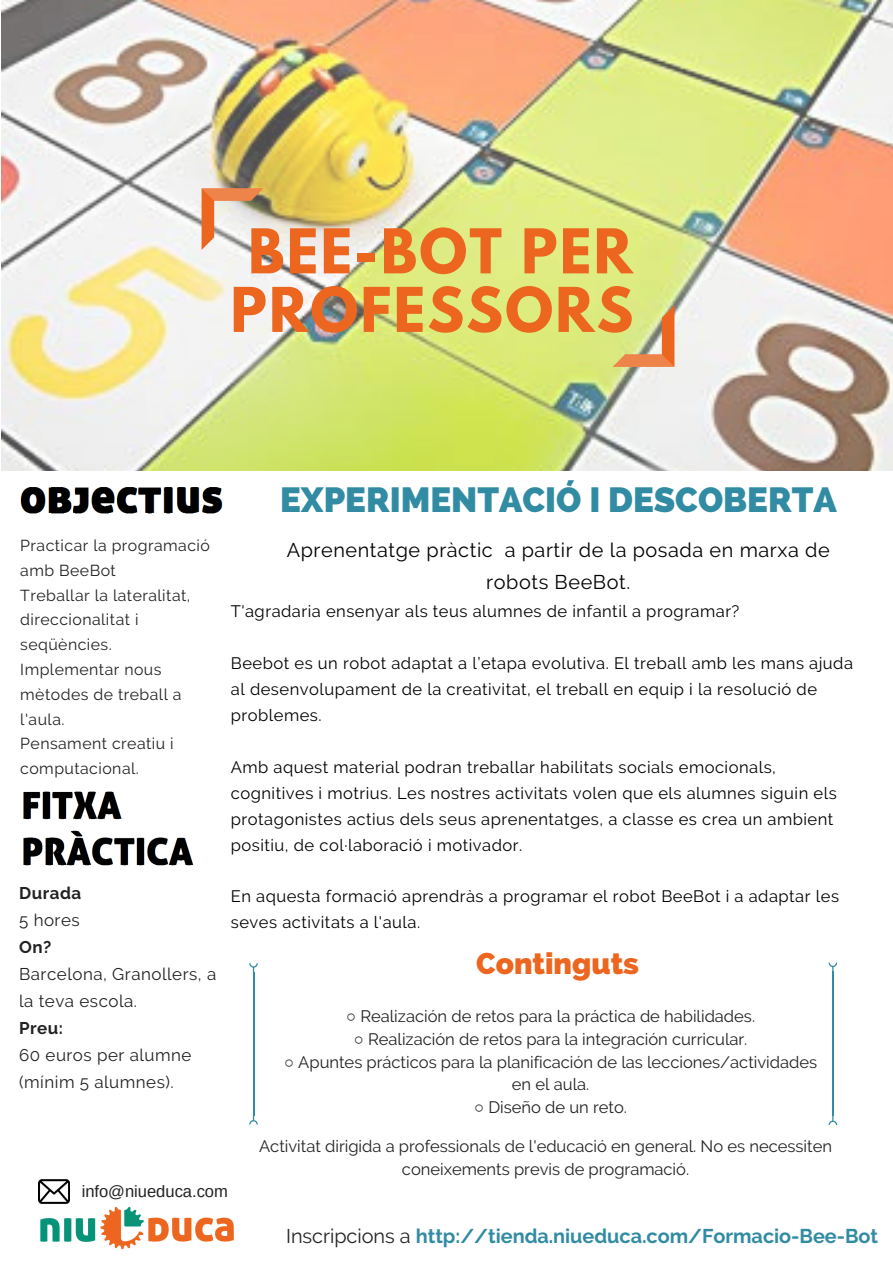
<style>
.page{position:relative;width:893px;height:1263px;background:#fff}
.page>*{position:absolute;margin:0;border:0;box-sizing:border-box;transform-origin:0 0}
.t1{font:700 54.6px/58.5px "League Spartan";letter-spacing:.04em;color:#ec661f;text-align:center}
.t2{font:800 34.8px "Raleway";color:#318ba2}
.t3{font:800 29.85px "Raleway";color:#ec661f}
.t4{font:19.8px/31.5px "Raleway";letter-spacing:.03em;color:#000;text-align:center}
.t5{font:700 19.8px "Raleway";color:#318ba2}
.t6{font:16.95px/27px "Raleway";letter-spacing:.03em;color:#222}
.t7{font:700 16.95px "Raleway";letter-spacing:.03em;color:#222}
.t8{font:16.5px/26px "Raleway";letter-spacing:.03em;color:#000}
.t9{font:16.5px/22.5px "Raleway";color:#222;text-align:center}
.t10{font:16.5px "Arimo";color:#222}
.t11{font:15.9px/24.8px "Raleway";letter-spacing:.03em;color:#222}
.s1{font-family:"Liberation Sans"}
.s2{font-weight:400;color:#222}
</style>
<div class="page">
<img style="left:1px;top:0;width:892px;height:471px">
<svg style="left:202px;top:188px;width:61px;height:62px"></svg>
<svg style="left:613px;top:305px;width:61px;height:62px;background:#dbbd71"></svg>
<img style="left:38px;top:1179px;width:32px;height:25px">
<hr style="left:253px;top:972px;width:1px;height:144px;background:#318ba2">
<svg style="left:249px;top:963px;width:9px;height:9px"></svg>
<svg style="left:249px;top:1115px;width:9px;height:9px"></svg>
<hr style="left:832px;top:971px;width:1px;height:145px;background:#318ba2">
<svg style="left:828px;top:963px;width:9px;height:9px"></svg>
<svg style="left:828px;top:1116px;width:9px;height:9px"></svg>
<img style="left:40px;top:1207px;width:194px;height:43px">
<img style="left:20px;top:487px;width:203px;height:27px">
<img style="left:23px;top:791px;width:171px;height:75px">
<h1 class="t1" style="left:230px;top:229px;width:404px">BEE-BOT PER<br>PROFESSORS</h1>
<h2 class="t2" style="left:280px;top:480px;width:558px">EXPERIMENTACIÓ I DESCOBERTA</h2>
<p class="t11" style="left:20px;top:533px;width:191px">Practicar la programació amb BeeBot<br>Treballar la lateralitat, direccionalitat i seqüències.<br>Implementar nous mètodes de treball a l'aula.<br>Pensament creatiu i computacional.</p>
<p class="t4" style="left:287px;top:535px;width:544px">Aprenentatge pràctic a partir de la posada en marxa de robots BeeBot.</p>
<p class="t8" style="left:231px;top:599px;width:510px">T'agradaria ensenyar als teus alumnes de infantil a programar?</p>
<p class="t8" style="left:231px;top:650px;width:624px">Beebot es un robot adaptat a l’etapa evolutiva. El treball amb les mans ajuda al desenvolupament de la creativitat, el treball en equip i la resolució de problemes.</p>
<p class="t8" style="left:231px;top:754px;width:607px">Amb aquest material podran treballar habilitats socials emocionals, cognitives i motrius. Les nostres activitats volen que els alumnes siguin els protagonistes actius dels seus aprenentatges, a classe es crea un ambient positiu, de col·laboració i motivador.</p>
<p class="t8" style="left:231px;top:883px;width:610px">En aquesta formació aprendràs a programar el robot BeeBot i a adaptar les seves activitats a l'aula.</p>
<p class="t7" style="left:19px;top:883px;width:64px">Durada</p>
<p class="t6" style="left:19px;top:906px;width:62px">5 hores</p>
<p class="t7" style="left:19px;top:937px;width:34px">On?</p>
<p class="t6" style="left:19px;top:960px;width:199px">Barcelona, Granollers, a la teva escola.</p>
<p class="t7" style="left:19px;top:1018px;width:45px">Preu:</p>
<p class="t6" style="left:19px;top:1041px;width:174px">60 euros per alumne (mínim 5 alumnes).</p>
<h3 class="t3" style="left:476px;top:946px;width:164px">Continguts</h3>
<p class="t9" style="left:346px;top:1005px;width:410px"><span class="s1">○</span> Realización de retos para la práctica de habilidades.</p>
<p class="t9" style="left:354px;top:1028px;width:395px"><span class="s1">○</span> Realización de retos para la integración curricular.</p>
<p class="t9" style="left:284px;top:1050px;width:534px"><span class="s1">○</span> Apuntes prácticos para la planificación de las lecciones/actividades en el aula.</p>
<p class="t9" style="left:474px;top:1095px;width:154px"><span class="s1">○</span> Diseño de un reto.</p>
<p class="t9" style="left:259px;top:1135px;width:574px">Activitat dirigida a professionals de l'educació en general. No es necessiten coneixements previs de programació.</p>
<p class="t10" style="left:82px;top:1182px;width:148px">info@niueduca.com</p>
<p class="t5" style="left:286px;top:1224px;width:594px"><span class="s2">Inscripcions a</span> http://tienda.niueduca.com/Formacio-Bee-Bot</p>
</div>
